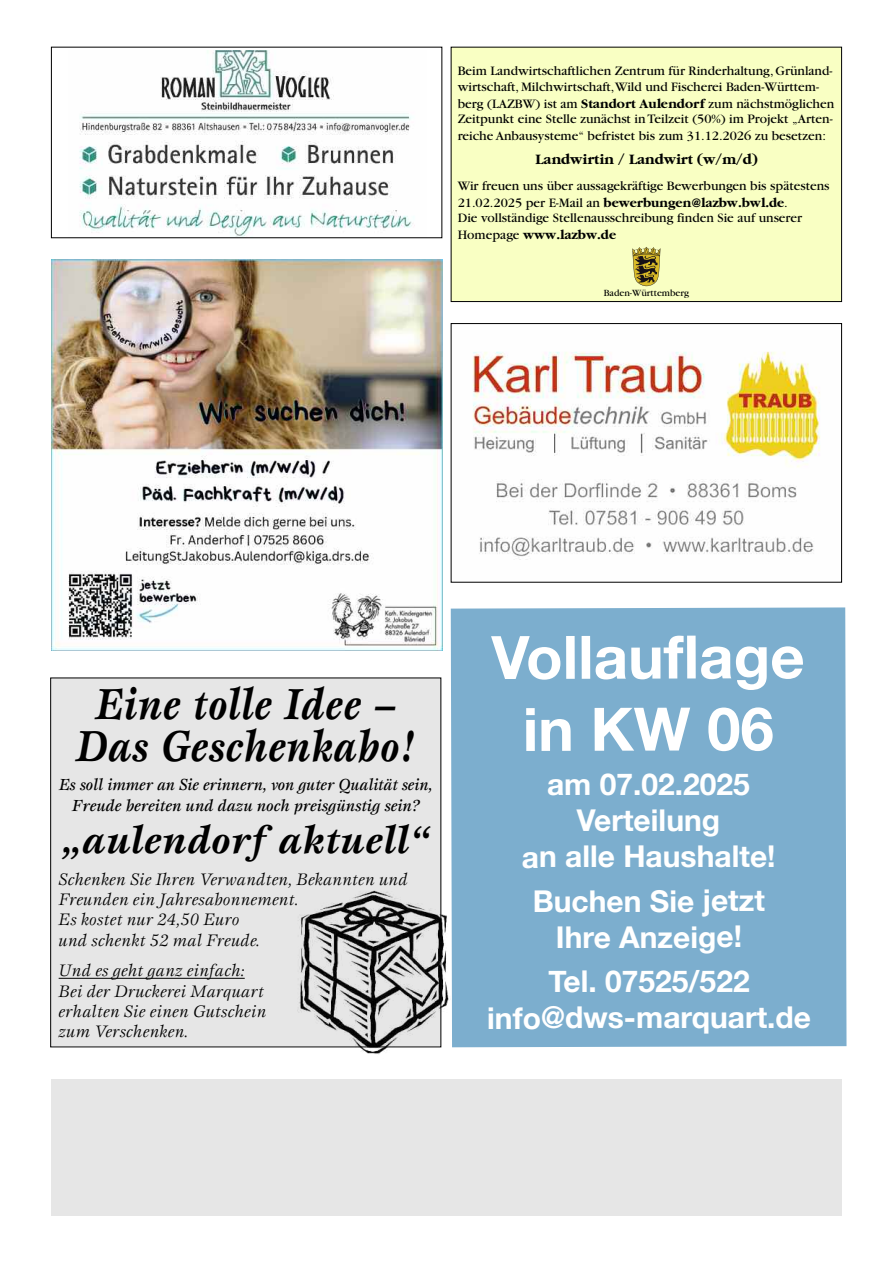
<style>
.page{position:relative;width:893px;height:1263px;background:#fff}
.page>*{position:absolute;margin:0;border:0;box-sizing:border-box;transform-origin:0 0}
.t1{font:700 60px/72px "Helvetica Neue";letter-spacing:-.005em;color:#fff;text-align:center}
.t2{font:italic 700 45px/42px "Esprit";letter-spacing:.015em;color:#000;text-align:center;scale:.88 1}
.t3{font:italic 700 39.75px "Esprit";letter-spacing:.015em;color:#000}
.t4{font:700 30px/36px "Helvetica Neue";letter-spacing:-.005em;color:#fff;text-align:center}
.t5{font:italic 17.25px/20.2px "Esprit";letter-spacing:.015em;color:#000}
.t6{font:italic 500 16.65px/21px "Esprit";color:#000;text-align:center;scale:.95 1}
.t7{font:700 15px "Garamond";color:#000}
.t8{font:13.5px/16.2px "Garamond";color:#000}
.t9{font:9.9px "Garamond";color:#000}
.s1{font-weight:700}
</style>
<div class="page">
<img style="left:473px;top:351px;width:347px;height:209px">
<div style="left:451px;top:323px;width:391px;height:260px;border:1px solid #000"></div>
<div style="left:451px;top:607px;width:395px;height:440px;background:#7caece"></div>
<img style="left:51px;top:259px;width:391px;height:392px">
<img style="left:79px;top:50px;width:336px;height:186px">
<div style="left:451px;top:48px;width:390px;height:253px;background:#f9ffc3"></div>
<div style="left:451px;top:47px;width:391px;height:255px;border:1px solid #000"></div>
<svg style="left:632px;top:247px;width:28px;height:39px"></svg>
<div style="left:51px;top:678px;width:389px;height:368px;background:#e6e6e6"></div>
<img style="left:298px;top:889px;width:151px;height:166px">
<hr style="left:59px;top:978px;width:186px;height:1px;background:#000">
<div style="left:51px;top:1079px;width:791px;height:137px;background:#e6e6e6"></div>
<p class="t8" style="left:458px;top:64px;width:378px">Beim Landwirtschaftlichen Zentrum für Rinderhaltung, Grünland&shy;wirtschaft, Milchwirtschaft,Wild und Fischerei Baden-Württem&shy;berg (LAZBW) ist am <span class="s1">Standort Aulendorf</span> zum nächstmöglichen Zeitpunkt eine Stelle zunächst inTeilzeit (50%) im Projekt „Arten&shy;reiche Anbausysteme“ befristet bis zum 31.12.2026 zu besetzen:</p>
<p class="t7" style="left:535px;top:150px;width:224px">Landwirtin / Landwirt (w/m/d)</p>
<p class="t8" style="left:458px;top:179px;width:373px">Wir freuen uns über aussagekräftige Bewerbungen bis spätestens 21.02.2025 per E-Mail an <span class="s1">bewerbungen@lazbw.bwl.de</span>.<br>Die vollständige Stellenausschreibung finden Sie auf unserer Homepage <span class="s1">www.lazbw.de</span></p>
<p class="t9" style="left:604px;top:289px;width:87px">Baden-Württemberg</p>
<h2 class="t2" style="left:76px;top:687px;width:387px">Eine tolle Idee –<br>Das Geschenkabo!</h2>
<p class="t6" style="left:59px;top:775px;width:395px">Es soll immer an Sie erinnern, von guter Qualität sein,<br>Freude bereiten und dazu noch preisgünstig sein?</p>
<h3 class="t3" style="left:62px;top:824px;width:370px">„aulendorf aktuell“</h3>
<p class="t5" style="left:59px;top:870px;width:351px">Schenken Sie Ihren Verwandten, Bekannten und<br>Freunden ein Jahresabonnement.<br>Es kostet nur 24,50 Euro<br>und schenkt 52 mal Freude.</p>
<p class="t5" style="left:59px;top:962px;width:209px">Und es geht ganz einfach:<br>Bei der Druckerei Marquart erhalten Sie einen Gutschein zum Verschenken.</p>
<h1 class="t1" style="left:492px;top:620px;width:315px">Vollauflage in KW 06</h1>
<h3 class="t4" style="left:522px;top:766px;width:255px">am 07.02.2025<br>Verteilung<br>an alle Haushalte!</h3>
<h3 class="t4" style="left:533px;top:882px;width:234px">Buchen Sie jetzt<br>Ihre Anzeige!</h3>
<h3 class="t4" style="left:487px;top:963px;width:325px">Tel. 07525/522 info@dws-marquart.de</h3>
</div>
